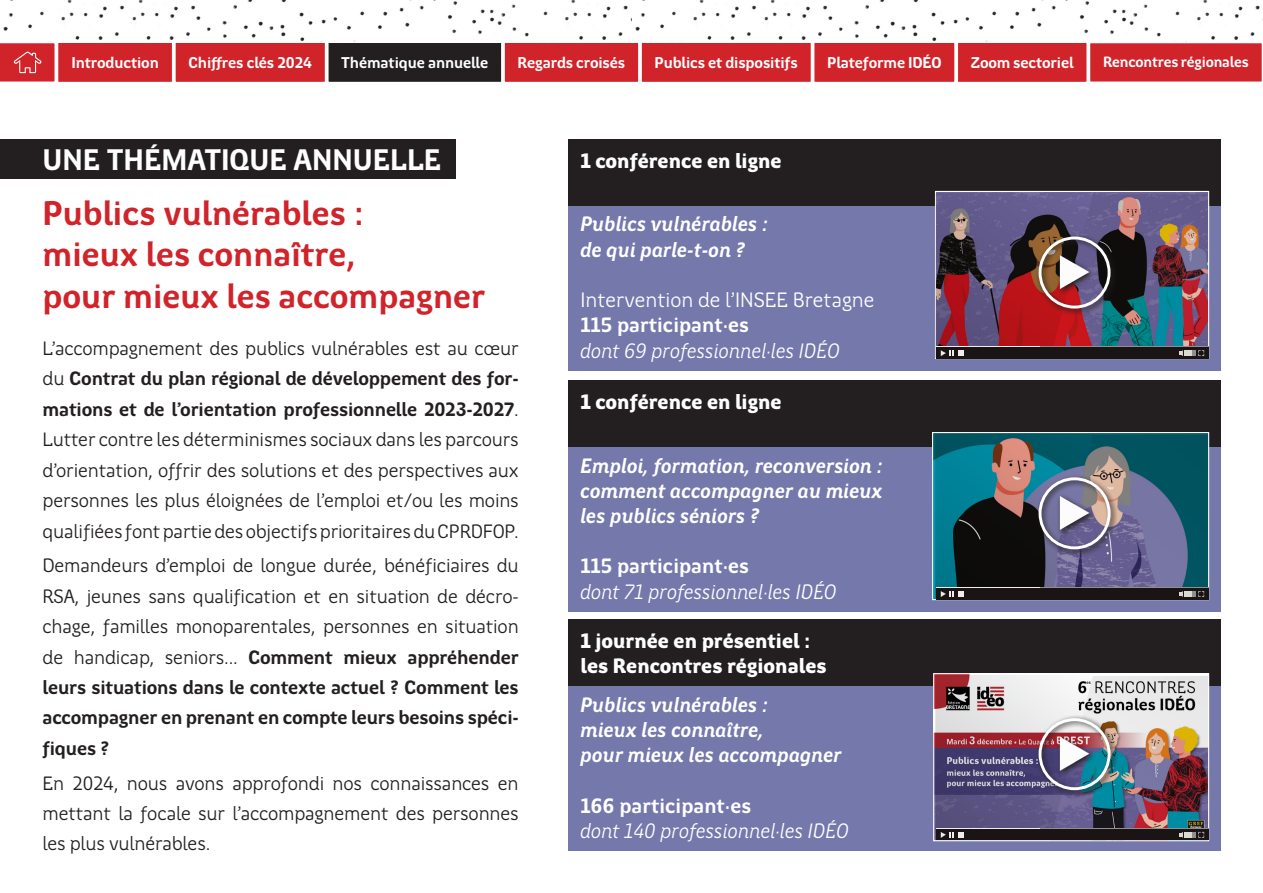
<style>
.page{position:relative;width:1263px;height:893px;background:#fff}
.page>*{position:absolute;margin:0;border:0;box-sizing:border-box;transform-origin:0 0}
.titre{font:700 34.5px/41.4px "Region Bretagne New";color:#d1232a}
.titre_bloc{font:700 30px "Region Bretagne New";color:#fff}
.t1{font:italic 700 21px/25.2px "Region Bretagne New";color:#fff}
.t2{font:italic 21px/25.2px "Region Bretagne New";color:#fff}
.t3{font:900 21px/25.2px "Region Bretagne New";color:#fff}
.t4{font:21px "Region Bretagne New";color:#fff}
.texte{font:19.5px/30.5px "Region Bretagne New";letter-spacing:-.01em;color:#231f20;text-align:justify}
.t5{font:700 15.75px "Region Bretagne New";letter-spacing:-.01em;color:#fff}
.t6{font:700 15px "Region Bretagne New";letter-spacing:-.01em;color:#fff}
.s1{font-weight:700}
.s2{font-weight:700;font-style:normal}
</style>
<div class="page">
<div style="left:568px;top:203px;width:652px;height:167px;background:#7578ab"></div>
<div style="left:568px;top:444px;width:652px;height:167px;background:#7578ab"></div>
<div style="left:568px;top:683px;width:652px;height:167px;background:#7578ab"></div>
<div style="left:568px;top:139px;width:652px;height:67px;background:#231f20"></div>
<div style="left:568px;top:380px;width:652px;height:67px;background:#231f20"></div>
<div style="left:568px;top:619px;width:652px;height:67px;background:#231f20"></div>
<div style="left:0;top:139px;width:456px;height:40px;background:#231f20"></div>
<svg style="left:935px;top:193px;width:273px;height:166px;background:#65495c"></svg>
<div style="left:932px;top:432px;width:277px;height:168px;border:1px solid #fff"></div>
<div style="left:933px;top:673px;width:276px;height:168px;border:1px solid #fff"></div>
<svg style="left:935px;top:675px;width:273px;height:166px;background:#8a7e8c"></svg>
<svg style="left:935px;top:434px;width:273px;height:166px;background:#3f5b6b"></svg>
<img style="left:3px;top:0;width:1260px;height:40px">
<svg style="left:0;top:40px;width:1262px;height:42px;background:#bf393e"></svg>
<p class="t5" style="left:71px;top:54px;width:89px">Introduction</p>
<p class="t5" style="left:188px;top:54px;width:125px">Chiffres clés 2024</p>
<p class="t5" style="left:341px;top:54px;width:149px">Thématique annuelle</p>
<p class="t5" style="left:518px;top:54px;width:109px">Regards croisés</p>
<p class="t5" style="left:655px;top:54px;width:145px">Publics et dispositifs</p>
<p class="t5" style="left:827px;top:54px;width:116px">Plateforme IDÉO</p>
<p class="t5" style="left:971px;top:54px;width:104px">Zoom sectoriel</p>
<p class="t6" style="left:1103px;top:54px;width:147px">Rencontres régionales</p>
<p class="titre_bloc" style="left:43px;top:143px;width:400px">UNE THÉMATIQUE ANNUELLE</p>
<p class="titre" style="left:43px;top:193px;width:445px">Publics vulnérables :<br>mieux les connaître,<br>pour mieux les accompagner</p>
<p class="texte" style="left:43px;top:333px;width:478px">L’accompagnement des publics vulnérables est au cœur du <span class="s1">Contrat du plan régional de développement des for&shy;mations et de l’orientation professionnelle 2023-2027</span>.<br>Lutter contre les déterminismes sociaux dans les parcours d’orientation, offrir des solutions et des perspectives aux personnes les plus éloignées de l’emploi et/ou les moins qualifiées font partie des objectifs prioritaires du CPRDFOP.</p>
<p class="texte" style="left:43px;top:551px;width:478px">Demandeurs d’emploi de longue durée, bénéficiaires du RSA, jeunes sans qualification et en situation de décro&shy;chage, familles monoparentales, personnes en situation de handicap, seniors... <span class="s1">Comment mieux appréhender leurs situations dans le contexte actuel ? Comment les accompagner en prenant en compte leurs besoins spéci&shy;fiques ?</span></p>
<p class="texte" style="left:43px;top:768px;width:478px">En 2024, nous avons approfondi nos connaissances en mettant la focale sur l’accompagnement des personnes les plus vulnérables.</p>
<p class="t3" style="left:580px;top:148px;width:203px">1 conférence en ligne</p>
<p class="t1" style="left:580px;top:212px;width:189px">Publics vulnérables : de qui parle-t-on ?</p>
<p class="t4" style="left:580px;top:288px;width:296px">Intervention de l’INSEE Bretagne</p>
<p class="t2" style="left:580px;top:313px;width:261px"><span class="s2">115 participant·es<br></span>dont 69 professionnel·les IDÉO</p>
<p class="t3" style="left:580px;top:390px;width:203px">1 conférence en ligne</p>
<p class="t1" style="left:580px;top:453px;width:304px;text-align:justify">Emploi, formation, reconversion : comment accompagner au mieux les publics séniors ?</p>
<p class="t2" style="left:580px;top:554px;width:258px"><span class="s2">115 participant·es<br></span>dont 71 professionnel·les IDÉO</p>
<p class="t3" style="left:580px;top:629px;width:248px">1 journée en présentiel : les Rencontres régionales</p>
<p class="t1" style="left:580px;top:692px;width:263px">Publics vulnérables :<br>mieux les connaître,<br>pour mieux les accompagner</p>
<p class="t2" style="left:580px;top:793px;width:270px"><span class="s2">166 participant·es<br></span>dont 140 professionnel·les IDÉO</p>
</div>
